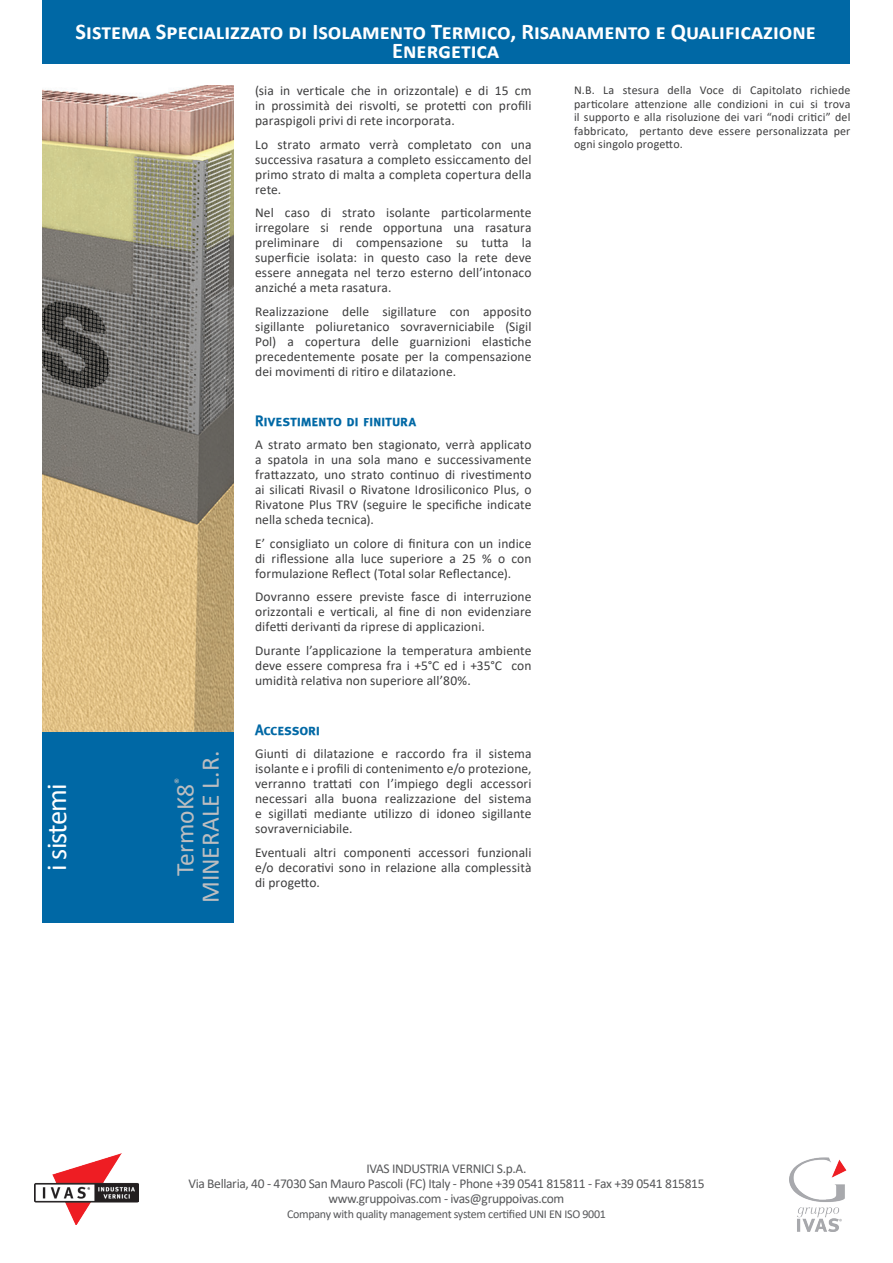
<style>
.page{position:relative;width:893px;height:1263px;background:#fff}
.page>*{position:absolute;margin:0;border:0;box-sizing:border-box;transform-origin:0 0}
.t1{font:28.5px "Calibri";letter-spacing:-.03em;color:#fff}
.t2{font:25.5px "Calibri";color:#bcbdc0}
.preambolo{font:700 22.5px/19.5px "Calibri";color:#fff;text-align:center}
.VdC{font:15px "Meta Bold Caps";letter-spacing:-.02em;color:#0068a5}
.VdC-2{font:13.5px/15px "Calibri";letter-spacing:.005em;color:#3e3e3f;text-align:justify}
.t3{font:13.5px "Calibri";letter-spacing:-.025em;color:#57585a}
.VdC-3{font:12px/13.5px "Calibri";letter-spacing:.015em;color:#3e3e3f;text-align:justify}
.t4{font:12px "Calibri";letter-spacing:-.025em;color:#57585a}
</style>
<div class="page">
<div style="left:43px;top:0;width:807px;height:64px;background:#0068a5"></div>
<div style="left:43px;top:731px;width:191px;height:192px;background:#0068a5"></div>
<img style="left:43px;top:85px;width:191px;height:646px">
<img style="left:789px;top:1157px;width:58px;height:74px">
<img style="left:34px;top:1153px;width:104px;height:72px">
<p class="preambolo" style="left:76px;top:23px;width:742px">Sistema Specializzato di Isolamento Termico, Risanamento e Qualificazione<br>Energetica</p>
<p class="t1" style="left:37px;top:871px;width:89px;rotate:-90deg">i sistemi</p>
<p class="t2" style="left:167px;top:876px;width:99px;rotate:-90deg">TermoK8<sup>®</sup></p>
<p class="t2" style="left:193px;top:903px;width:154px;rotate:-90deg">MINERALE L.R.</p>
<p class="VdC-2" style="left:255px;top:84px;width:278px">(sia in verticale che in orizzontale) e di 15 cm in prossimità dei risvolti, se protetti con profili paraspigoli privi di rete incorporata.</p>
<p class="VdC-2" style="left:255px;top:137px;width:278px">Lo strato armato verrà completato con una successiva rasatura a completo essiccamento del primo strato di malta a completa copertura della rete.</p>
<p class="VdC-2" style="left:255px;top:206px;width:278px">Nel caso di strato isolante particolarmente irregolare si rende opportuna una rasatura preliminare di compensazione su tutta la superficie isolata: in questo caso la rete deve essere annegata nel terzo esterno dell’intonaco anziché a meta rasatura.</p>
<p class="VdC-2" style="left:255px;top:304px;width:278px">Realizzazione delle sigillature con apposito sigillante poliuretanico sovraverniciabile (Sigil Pol) a copertura delle guarnizioni elastiche precedentemente posate per la compensazione dei movimenti di ritiro e dilatazione.</p>
<p class="VdC" style="left:255px;top:412px;width:163px">Rivestimento di finitura</p>
<p class="VdC-2" style="left:255px;top:438px;width:278px">A strato armato ben stagionato, verrà applicato a spatola in una sola mano e successivamente frattazzato, uno strato continuo di rivestimento ai silicati Rivasil o Rivatone Idrosiliconico Plus, o Rivatone Plus TRV (seguire le specifiche indicate nella scheda tecnica).</p>
<p class="VdC-2" style="left:255px;top:536px;width:278px">E’ consigliato un colore di finitura con un indice di riflessione alla luce superiore a 25 % o con formulazione Reflect (Total solar Reflectance).</p>
<p class="VdC-2" style="left:255px;top:590px;width:278px">Dovranno essere previste fasce di interruzione orizzontali e verticali, al fine di non evidenziare difetti derivanti da riprese di applicazioni.</p>
<p class="VdC-2" style="left:255px;top:643px;width:278px">Durante l’applicazione la temperatura ambiente deve essere compresa fra i +5°C ed i +35°C con umidità relativa non superiore all’80%.</p>
<p class="VdC" style="left:255px;top:721px;width:67px">Accessori</p>
<p class="VdC-2" style="left:255px;top:747px;width:278px">Giunti di dilatazione e raccordo fra il sistema isolante e i profili di contenimento e/o protezione, verranno trattati con l’impiego degli accessori necessari alla buona realizzazione del sistema e sigillati mediante utilizzo di idoneo sigillante sovraverniciabile.</p>
<p class="VdC-2" style="left:255px;top:845px;width:278px">Eventuali altri componenti accessori funzionali e/o decorativi sono in relazione alla complessità di progetto.</p>
<p class="VdC-3" style="left:574px;top:84px;width:278px">N.B. La stesura della Voce di Capitolato richiede particolare attenzione alle condizioni in cui si trova il supporto e alla risoluzione dei vari “nodi critici” del fabbricato, pertanto deve essere personalizzata per ogni singolo progetto.</p>
<p class="t3" style="left:366px;top:1159px;width:162px">IVAS INDUSTRIA VERNICI S.p.A.</p>
<p class="t3" style="left:188px;top:1174px;width:518px">Via Bellaria, 40 - 47030 San Mauro Pascoli (FC) Italy - Phone +39 0541 815811 - Fax +39 0541 815815</p>
<p class="t3" style="left:329px;top:1189px;width:237px">www.gruppoivas.com - ivas@gruppoivas.com</p>
<p class="t4" style="left:287px;top:1205px;width:320px">Company with quality management system certified UNI EN ISO 9001</p>
</div>
